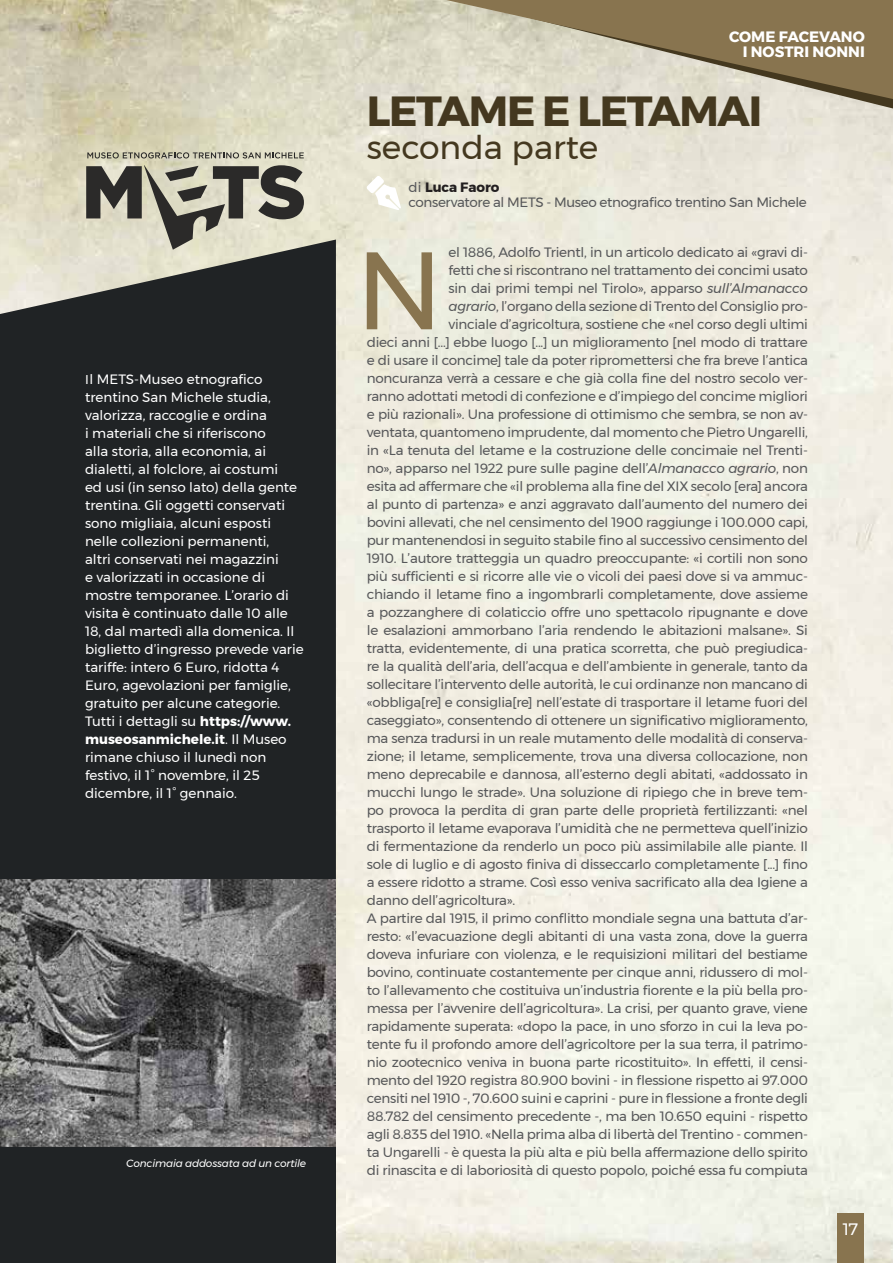
<style>
.page{position:relative;width:893px;height:1263px;background:#fff}
.page>*{position:absolute;margin:0;border:0;box-sizing:border-box;transform-origin:0 0}
.t1{font:109.95px "Gontserrat";color:#88744f}
.Sommario{font:700 42px "Gontserrat";letter-spacing:-.03em;color:#44381f}
.Sommario-2{font:33px "Gontserrat";color:#44381f}
.t2{font:16.5px "Gontserrat";color:#fff}
.t3{font:700 15px/15px "Gontserrat";color:#fff;text-align:right}
.t4{font:13.5px/18px "Gontserrat";letter-spacing:-.02em;color:#57585a;text-align:justify}
.t5{font:13.5px/18px "Gontserrat";color:#fff}
.t6{font:700 13.5px "Gontserrat";color:#231f20}
.Annunci{font:italic 10.5px "Gontserrat";letter-spacing:-.02em;color:#fff}
.s1{font-size:12.75px}
.s2{font-weight:700}
.s3{font-weight:400;color:#57585a}
.s4{font-style:italic}
</style>
<div class="page">
<img style="left:0;top:0;width:893px;height:1263px">
<div style="left:0;top:240px;width:336px;height:639px;background:#202325"></div>
<div style="left:0;top:956px;width:336px;height:307px;background:#202325"></div>
<svg style="left:367px;top:176px;width:34px;height:34px"></svg>
<svg style="left:86px;top:165px;width:218px;height:85px;background:#9c9a8c"></svg>
<svg style="left:87px;top:152px;width:217px;height:6px"></svg>
<img style="left:0;top:879px;width:336px;height:268px">
<div style="left:837px;top:1213px;width:27px;height:50px;background:#88744f"></div>
<svg style="left:400px;top:102px;width:493px;height:12px;background:#e1ddcf"></svg>
<svg style="left:389px;top:0;width:504px;height:102px;background:#b4aa90"></svg>
<p class="t5" style="left:85px;top:370px;width:220px"><span class="s1">I</span>l METS-Museo etnografico trentino San Michele studia, valorizza, raccoglie e ordina<br>i materiali che si riferiscono<br>alla storia, alla economia, ai dialetti, al folclore, ai costumi<br>ed usi (in senso lato) della gente trentina. Gli oggetti conservati sono migliaia, alcuni esposti nelle collezioni permanenti,<br>altri conservati nei magazzini<br>e valorizzati in occasione di mostre temporanee. L’orario di visita è continuato dalle 10 alle<br>18, dal martedì alla domenica. Il biglietto d’ingresso prevede varie tariffe: intero 6 Euro, ridotta 4<br>Euro, agevolazioni per famiglie, gratuito per alcune categorie.<br>Tutti i dettagli su <span class="s2">https://www. museosanmichele.it</span>. Il Museo rimane chiuso il lunedì non festivo, il 1° novembre, il 25 dicembre, il 1° gennaio.</p>
<p class="Annunci" style="left:126px;top:1155px;width:181px">Concimaia addossata ad un cortile</p>
<p class="t3" style="left:729px;top:30px;width:137px">COME FACEVANO<br>I NOSTRI NONNI</p>
<p class="Sommario" style="left:367px;top:77px;width:397px">LETAME E LETAMAI</p>
<p class="Sommario-2" style="left:367px;top:122px;width:233px">seconda parte</p>
<p class="t6" style="left:409px;top:176px;width:92px"><span class="s3">di</span> Luca Faoro</p>
<p class="t4" style="left:409px;top:193px;width:400px">conservatore al METS - Museo etnografico trentino San Michele</p>
<p class="t1" style="left:356px;top:206px;width:89px">N</p>
<p class="t4" style="left:448px;top:243px;width:361px">el 1886, Adolfo Trientl, in un articolo dedicato ai «gravi di-</p>
<p class="t4" style="left:448px;top:261px;width:361px">fetti che si riscontrano nel trattamento dei concimi usato</p>
<p class="t4" style="left:448px;top:279px;width:361px">sin dai primi tempi nel Tirolo», apparso <span class="s4">sull’Almanacco</span></p>
<p class="t4" style="left:448px;top:297px;width:361px"><span class="s4">agrario</span>, l’organo della sezione di Trento del Consiglio pro-</p>
<p class="t4" style="left:448px;top:315px;width:361px">vinciale d’agricoltura, sostiene che «nel corso degli ultimi</p>
<p class="t4" style="left:367px;top:333px;width:443px">dieci anni [...] ebbe luogo [...] un miglioramento [nel modo di trattare</p>
<p class="t4" style="left:367px;top:351px;width:443px">e di usare il concime] tale da poter ripromettersi che fra breve l’antica</p>
<p class="t4" style="left:367px;top:369px;width:443px">noncuranza verrà a cessare e che già colla fine del nostro secolo ver-</p>
<p class="t4" style="left:367px;top:387px;width:443px">ranno adottati metodi di confezione e d’impiego del concime migliori</p>
<p class="t4" style="left:367px;top:405px;width:443px">e più razionali». Una professione di ottimismo che sembra, se non av-</p>
<p class="t4" style="left:367px;top:423px;width:443px">ventata, quantomeno imprudente, dal momento che Pietro Ungarelli,</p>
<p class="t4" style="left:367px;top:441px;width:443px">in «La tenuta del letame e la costruzione delle concimaie nel Trenti-</p>
<p class="t4" style="left:367px;top:459px;width:443px">no», apparso nel 1922 pure sulle pagine dell’<span class="s4">Almanacco agrario</span>, non</p>
<p class="t4" style="left:367px;top:477px;width:443px">esita ad affermare che «il problema alla fine del XIX secolo [era] ancora</p>
<p class="t4" style="left:367px;top:495px;width:443px">al punto di partenza» e anzi aggravato dall’aumento del numero dei</p>
<p class="t4" style="left:367px;top:513px;width:443px">bovini allevati, che nel censimento del 1900 raggiunge i 100.000 capi,</p>
<p class="t4" style="left:367px;top:531px;width:443px">pur mantenendosi in seguito stabile fino al successivo censimento del</p>
<p class="t4" style="left:367px;top:549px;width:443px">1910. L’autore tratteggia un quadro preoccupante: «i cortili non sono</p>
<p class="t4" style="left:367px;top:567px;width:443px">più sufficienti e si ricorre alle vie o vicoli dei paesi dove si va ammuc-</p>
<p class="t4" style="left:367px;top:585px;width:443px">chiando il letame fino a ingombrarli completamente, dove assieme</p>
<p class="t4" style="left:367px;top:603px;width:443px">a pozzanghere di colaticcio offre uno spettacolo ripugnante e dove</p>
<p class="t4" style="left:367px;top:621px;width:443px">le esalazioni ammorbano l’aria rendendo le abitazioni malsane». Si</p>
<p class="t4" style="left:367px;top:639px;width:443px">tratta, evidentemente, di una pratica scorretta, che può pregiudica-</p>
<p class="t4" style="left:367px;top:657px;width:443px">re la qualità dell’aria, dell’acqua e dell’ambiente in generale, tanto da</p>
<p class="t4" style="left:367px;top:675px;width:443px">sollecitare l’intervento delle autorità, le cui ordinanze non mancano di</p>
<p class="t4" style="left:367px;top:693px;width:443px">«obbliga[re] e consiglia[re] nell’estate di trasportare il letame fuori del</p>
<p class="t4" style="left:367px;top:711px;width:443px">caseggiato», consentendo di ottenere un significativo miglioramento,</p>
<p class="t4" style="left:367px;top:729px;width:443px">ma senza tradursi in un reale mutamento delle modalità di conserva-</p>
<p class="t4" style="left:367px;top:747px;width:443px">zione; il letame, semplicemente, trova una diversa collocazione, non</p>
<p class="t4" style="left:367px;top:765px;width:443px">meno deprecabile e dannosa, all’esterno degli abitati, «addossato in</p>
<p class="t4" style="left:367px;top:783px;width:443px">mucchi lungo le strade». Una soluzione di ripiego che in breve tem-</p>
<p class="t4" style="left:367px;top:801px;width:443px">po provoca la perdita di gran parte delle proprietà fertilizzanti: «nel</p>
<p class="t4" style="left:367px;top:819px;width:443px">trasporto il letame evaporava l’umidità che ne permetteva quell’inizio</p>
<p class="t4" style="left:367px;top:837px;width:443px">di fermentazione da renderlo un poco più assimilabile alle piante. Il</p>
<p class="t4" style="left:367px;top:855px;width:443px">sole di luglio e di agosto finiva di disseccarlo completamente [...] fino</p>
<p class="t4" style="left:367px;top:873px;width:443px">a essere ridotto a strame. Così esso veniva sacrificato alla dea Igiene a</p>
<p class="t4" style="left:367px;top:891px;width:150px">danno dell’agricoltura».</p>
<p class="t4" style="left:367px;top:909px;width:443px">A partire dal 1915, il primo conflitto mondiale segna una battuta d’ar&shy;resto: «l’evacuazione degli abitanti di una vasta zona, dove la guerra doveva infuriare con violenza, e le requisizioni militari del bestiame bovino, continuate costantemente per cinque anni, ridussero di mol&shy;to l’allevamento che costituiva un’industria fiorente e la più bella pro&shy;messa per l’avvenire dell’agricoltura». La crisi, per quanto grave, viene rapidamente superata: «dopo la pace, in uno sforzo in cui la leva po&shy;tente fu il profondo amore dell’agricoltore per la sua terra, il patrimo&shy;nio zootecnico veniva in buona parte ricostituito». In effetti, il censi&shy;mento del 1920 registra 80.900 bovini - in flessione rispetto ai 97.000 censiti nel 1910 -, 70.600 suini e caprini - pure in flessione a fronte degli 88.782 del censimento precedente -, ma ben 10.650 equini - rispetto agli 8.835 del 1910. «Nella prima alba di libertà del Trentino - commen&shy;ta Ungarelli - è questa la più alta e più bella affermazione dello spirito di rinascita e di laboriosità di questo popolo, poiché essa fu compiuta</p>
<p class="t2" style="left:843px;top:1217px;width:17px">17</p>
</div>
